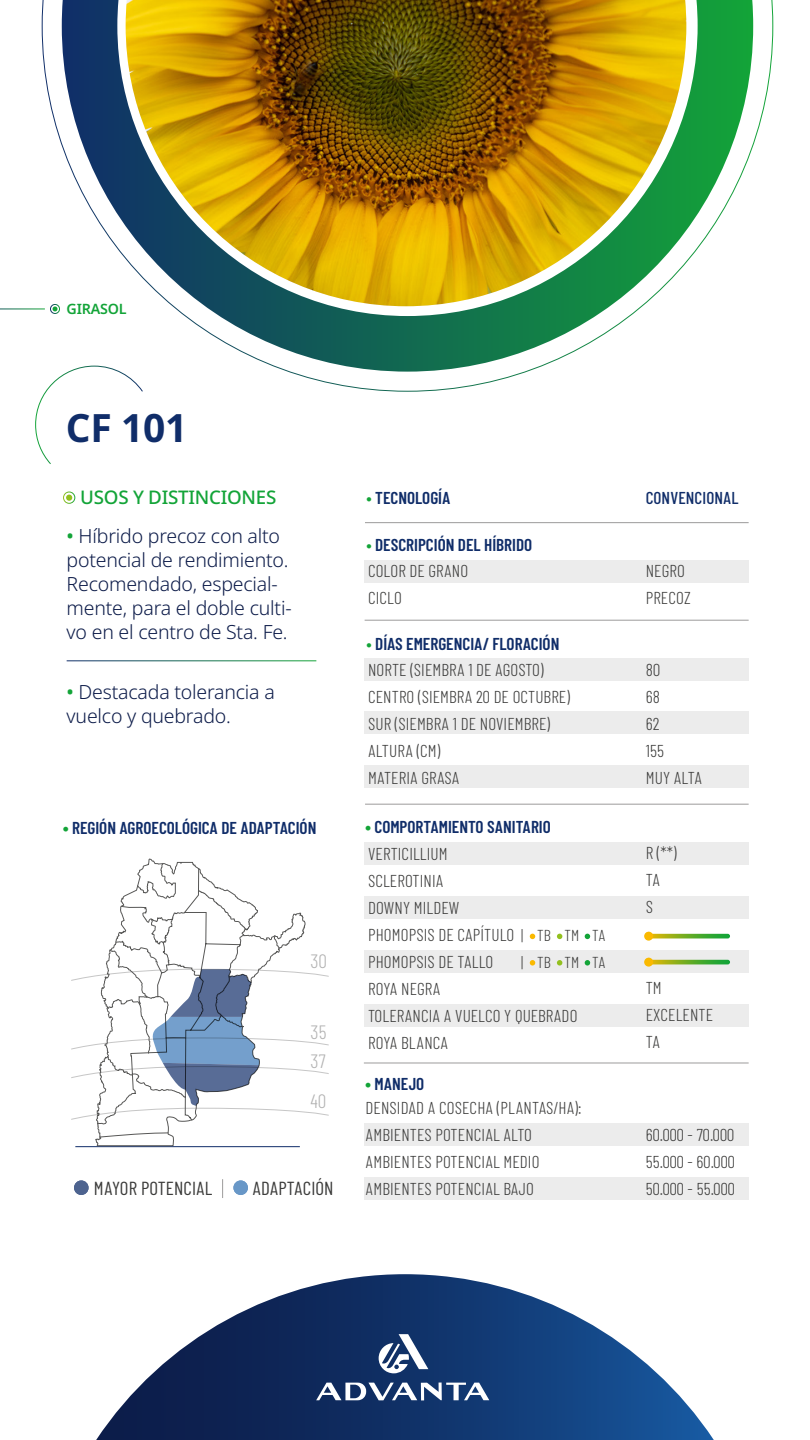
<style>
.page{position:relative;width:810px;height:1440px;background:#fff}
.page>*{position:absolute;margin:0;border:0;box-sizing:border-box;transform-origin:0 0}
.t1{font:700 39px "Noto Sans";color:#102d69}
.t2{font:300 19.5px/24px "Noto Sans";letter-spacing:-.01em;color:#0c1b49}
.t3{font:300 19.35px/28.8px "Barlow Condensed";letter-spacing:.005em;color:#b1b1b1}
.t4{font:18.9px "Barlow Condensed";letter-spacing:.005em;color:#3c3c3b}
.t5{font:500 18.75px "Noto Sans";letter-spacing:-.015em;color:#13a438}
.t6{font:300 17.25px/27px "Barlow Condensed";letter-spacing:.005em;color:#3c3c3b}
.t7{font:600 17.25px "Barlow Condensed";color:#102d69}
.t8{font:500 17.25px "Barlow Condensed";letter-spacing:.005em;color:#102d69}
.t9{font:300 15.9px "Barlow Condensed";color:#3c3c3b}
.t10{font:600 14.25px "Noto Sans";letter-spacing:-.015em;color:#13a438}
.s1{color:#13a438}
.s2{font-weight:500;color:#13a438}
.s3{font-weight:900;color:#13a438}
.s4{font-weight:600;color:#102d69}
.s5{font-size:15.75px}
.s6{font-size:15.9px}
</style>
<div class="page">
<svg style="left:42px;top:0;width:731px;height:392px"></svg>
<hr style="left:75px;top:1146px;width:225px;height:1px;background:#102d69">
<svg style="left:96px;top:859px;width:209px;height:289px"></svg>
<svg style="left:71px;top:969px;width:258px;height:151px"></svg>
<hr style="left:364px;top:1063px;width:385px;height:1px;background:#9c9b9b">
<hr style="left:365px;top:804px;width:384px;height:1px;background:#9c9b9b">
<hr style="left:365px;top:522px;width:384px;height:1px;background:#9c9b9b">
<hr style="left:365px;top:620px;width:384px;height:1px;background:#9c9b9b">
<div style="left:365px;top:560px;width:384px;height:23px;background:#ececec"></div>
<div style="left:365px;top:658px;width:384px;height:23px;background:#ececec"></div>
<div style="left:365px;top:712px;width:384px;height:22px;background:#ececec"></div>
<div style="left:365px;top:766px;width:384px;height:22px;background:#ececec"></div>
<div style="left:365px;top:1123px;width:384px;height:23px;background:#ececec"></div>
<div style="left:365px;top:1177px;width:384px;height:23px;background:#ececec"></div>
<div style="left:365px;top:842px;width:384px;height:23px;background:#ececec"></div>
<div style="left:365px;top:896px;width:384px;height:23px;background:#ececec"></div>
<div style="left:365px;top:950px;width:384px;height:23px;background:#ececec"></div>
<div style="left:365px;top:1004px;width:384px;height:23px;background:#ececec"></div>
<svg style="left:96px;top:1274px;width:618px;height:166px"></svg>
<svg style="left:646px;top:934px;width:84px;height:4px"></svg>
<svg style="left:644px;top:931px;width:10px;height:10px"></svg>
<svg style="left:646px;top:960px;width:84px;height:4px"></svg>
<svg style="left:644px;top:957px;width:10px;height:10px"></svg>
<svg style="left:530px;top:933px;width:6px;height:6px"></svg>
<svg style="left:557px;top:933px;width:6px;height:6px"></svg>
<svg style="left:585px;top:933px;width:5px;height:6px"></svg>
<svg style="left:530px;top:960px;width:6px;height:6px"></svg>
<svg style="left:557px;top:960px;width:6px;height:6px"></svg>
<svg style="left:585px;top:960px;width:5px;height:6px"></svg>
<svg style="left:222px;top:1179px;width:1px;height:19px"></svg>
<svg style="left:74px;top:1180px;width:15px;height:15px"></svg>
<div style="left:233px;top:1180px;width:15px;height:15px;background:#6897c7;border-radius:50%"></div>
<hr style="left:0;top:309px;width:45px;height:1px;background:#fff">
<svg style="left:53px;top:306px;width:4px;height:5px"></svg>
<div style="left:50px;top:304px;width:10px;height:10px;border:1px solid #fff;border-radius:50%"></div>
<svg style="left:35px;top:365px;width:108px;height:99px"></svg>
<svg style="left:66px;top:495px;width:6px;height:6px"></svg>
<div style="left:63px;top:492px;width:12px;height:12px;border:1px solid #fff;border-radius:50%"></div>
<svg style="left:379px;top:1334px;width:49px;height:39px"></svg>
<svg style="left:316px;top:1383px;width:173px;height:17px"></svg>
<p class="t10" style="left:67px;top:299px;width:62px">GIRASOL</p>
<h1 class="t1" style="left:66px;top:400px;width:123px">CF 101</h1>
<p class="t7" style="left:367px;top:487px;width:85px"><span class="s1">•</span> TECNOLOGÍA</p>
<p class="t5" style="left:80px;top:484px;width:198px">USOS Y DISTINCIONES</p>
<p class="t8" style="left:646px;top:487px;width:94px">CONVENCIONAL</p>
<p class="t2" style="left:67px;top:524px;width:227px"><span class="s2">•</span> Híbrido precoz con alto potencial de rendimiento.<br>Recomendado, especial&shy;mente, para el doble culti&shy;vo en el centro de Sta. Fe.</p>
<p class="t2" style="left:67px;top:680px;width:210px"><span class="s2">•</span> Destacada tolerancia a vuelco y quebrado.</p>
<p class="t7" style="left:63px;top:817px;width:255px"><span class="s3">•</span> REGIÓN AGROECOLÓGICA DE ADAPTACIÓN</p>
<p class="t3" style="left:311px;top:946px;width:18px">30</p>
<p class="t3" style="left:311px;top:1017px;width:17px">35<br>37</p>
<p class="t3" style="left:311px;top:1086px;width:17px">40</p>
<p class="t4" style="left:94px;top:1176px;width:120px">MAYOR POTENCIAL</p>
<p class="t4" style="left:252px;top:1176px;width:83px">ADAPTACIÓN</p>
<p class="t7" style="left:367px;top:534px;width:167px"><span class="s1">•</span> DESCRIPCIÓN DEL HÍBRIDO</p>
<p class="t6" style="left:368px;top:557px;width:102px">COLOR DE GRANO<br>CICLO</p>
<p class="t7" style="left:367px;top:633px;width:194px"><span class="s1">•</span> DÍAS EMERGENCIA/ FLORACIÓN</p>
<p class="t6" style="left:368px;top:656px;width:203px">NORTE (SIEMBRA 1 DE AGOSTO)<br>CENTRO (SIEMBRA 20 DE OCTUBRE)<br>SUR (SIEMBRA 1 DE NOVIEMBRE)<br>ALTURA (CM)<br>MATERIA GRASA</p>
<p class="t6" style="left:366px;top:813px;width:241px"><span class="s3">•</span> <span class="s4">COMPORTAMIENTO SANITARIO<br></span>VERTICILLIUM<br>SCLEROTINIA<br>DOWNY MILDEW<br>PHOMOPSIS DE CAPÍTULO <span class="s5">|</span> <span class="s6">TB TM TA<br></span>PHOMOPSIS DE TALLO<br>ROYA NEGRA<br>TOLERANCIA A VUELCO Y QUEBRADO<br>ROYA BLANCA</p>
<p class="t9" style="left:521px;top:952px;width:86px"><span class="s5">|</span> TB TM TA</p>
<p class="t6" style="left:646px;top:557px;width:47px">NEGRO<br>PRECOZ</p>
<p class="t6" style="left:646px;top:656px;width:58px">80<br>68<br>62<br>155<br>MUY ALTA</p>
<p class="t6" style="left:646px;top:839px;width:32px">R (**)<br>TA<br>S</p>
<p class="t6" style="left:646px;top:974px;width:69px">TM<br>EXCELENTE<br>TA</p>
<p class="t6" style="left:366px;top:1071px;width:217px;line-height:24.4px"><span class="s3">•</span> <span class="s4">MANEJO<br></span>DENSIDAD A COSECHA (PLANTAS/HA):</p>
<p class="t6" style="left:366px;top:1121px;width:175px">AMBIENTES POTENCIAL ALTO<br>AMBIENTES POTENCIAL MEDIO<br>AMBIENTES POTENCIAL BAJO</p>
<p class="t6" style="left:646px;top:1121px;width:91px;text-align:justify">60.000 - 70.000<br>55.000 - 60.000<br>50.000 - 55.000</p>
</div>
